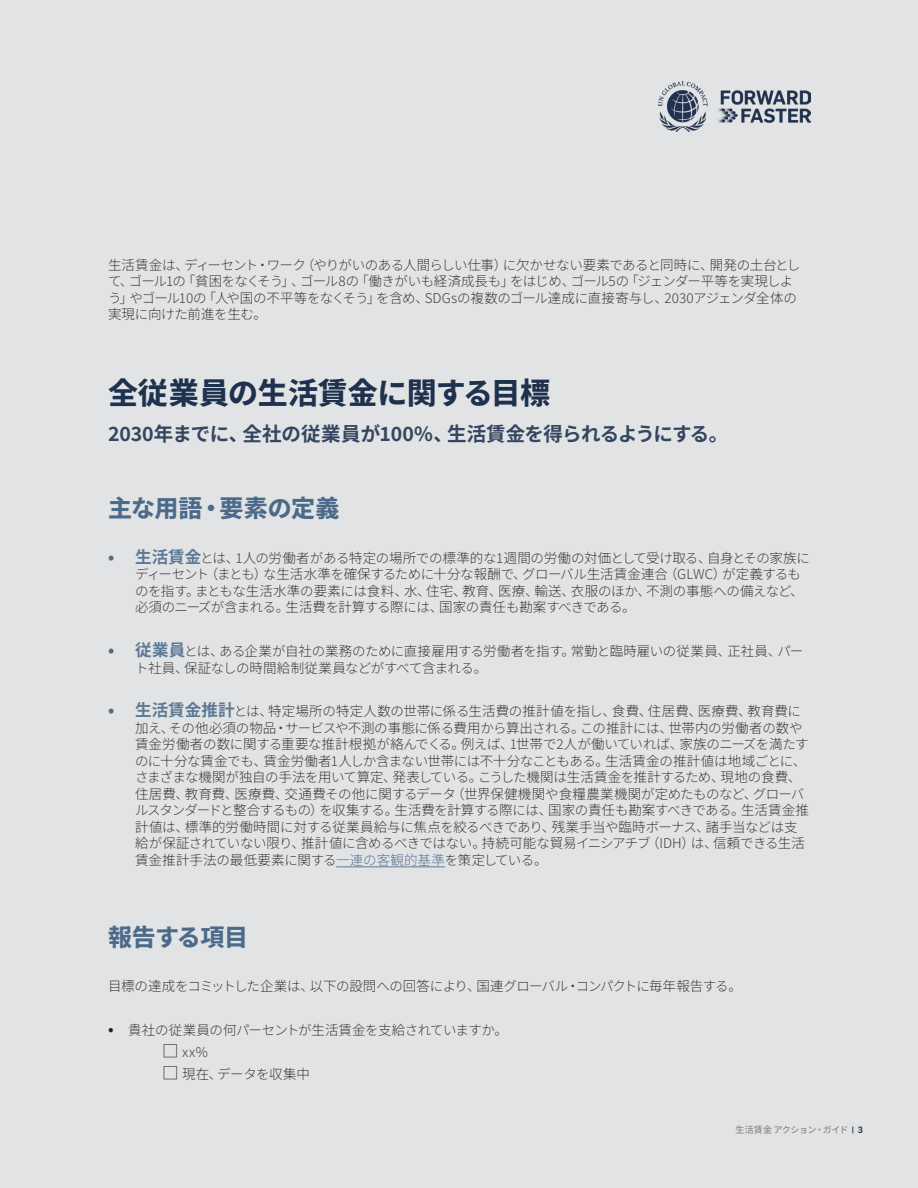
<style>
.page{position:relative;width:918px;height:1188px;background:#fff}
.page>*{position:absolute;margin:0;border:0;box-sizing:border-box;transform-origin:0 0}
.t1{font:800 30px "Noto Sans JP";letter-spacing:-.01em;color:#1e3250}
.Bodytext{font:800 24px "Noto Sans JP";letter-spacing:-.015em;color:#4c6b8b}
.Bodytext-2{font:700 19.5px "Noto Sans JP";letter-spacing:-.02em;color:#354661}
.Bodytext-3{font:300 13.5px/16.5px "Noto Sans JP";letter-spacing:-.02em;color:#3e3e3f}
.t2{font:500 9px "Noto Sans JP";letter-spacing:-.04em;color:#8d8d8e}
.s1{font-weight:700;font-size:16.5px;color:#4c6b8b}
.s2{font-weight:700;font-size:16.5px;color:#5e7a97}
.s3{color:#5e7a97}
.s4{font-weight:400;font-size:16.5px;color:#231f20}
.s5{font-size:16.5px;color:#231f20}
.s6{font-family:"Flama";color:#1e3250}
</style>
<div class="page">
<div style="left:1px;top:0;width:917px;height:1188px;background:#e2e3e4"></div>
<img style="left:659px;top:81px;width:151px;height:50px">
<hr style="left:0;top:0;width:1px;height:1188px;background:#e2e3e4">
<hr style="left:336px;top:867px;width:109px;height:1px;background:#5e7a97">
<p class="Bodytext-3" style="left:108px;top:257px;width:694px">生活賃金は、ディーセント・ワーク（やりがいのある人間らしい仕事）に欠かせない要素であると同時に、開発の土台として、ゴール1の「貧困をなくそう」、ゴール8の「働きがいも経済成長も」をはじめ、ゴール5の「ジェンダー平等を実現しよう」やゴール10の「人や国の不平等をなくそう」を含め、SDGsの複数のゴール達成に直接寄与し、2030アジェンダ全体の実現に向けた前進を生む。</p>
<p class="t1" style="left:108px;top:376px;width:444px">全従業員の生活賃金に関する目標</p>
<p class="Bodytext-2" style="left:108px;top:423px;width:622px">2030年までに、全社の従業員が100%、生活賃金を得られるようにする。</p>
<p class="Bodytext" style="left:108px;top:495px;width:233px">主な用語・要素の定義</p>
<p class="Bodytext-3" style="left:135px;top:550px;width:676px;text-indent:-27px"><span class="s1">•</span> <span class="s2">生活賃金</span>とは、1人の労働者がある特定の場所での標準的な1週間の労働の対価として受け取る、自身とその家族にディーセント（まとも）な生活水準を確保するために十分な報酬で、グローバル生活賃金連合（GLWC）が定義するものを指す。まともな生活水準の要素には食料、水、住宅、教育、医療、輸送、衣服のほか、不測の事態への備えなど、必須のニーズが含まれる。生活費を計算する際には、国家の責任も勘案すべきである。</p>
<p class="Bodytext-3" style="left:135px;top:643px;width:670px;text-indent:-27px"><span class="s1">•</span> <span class="s2">従業員</span>とは、ある企業が自社の業務のために直接雇用する労働者を指す。常勤と臨時雇いの従業員、正社員、パート社員、保証なしの時間給制従業員などがすべて含まれる。</p>
<p class="Bodytext-3" style="left:135px;top:703px;width:675px;text-indent:-27px"><span class="s1">•</span> <span class="s2">生活賃金推計</span>とは、特定場所の特定人数の世帯に係る生活費の推計値を指し、食費、住居費、医療費、教育費に加え、その他必須の物品・サービスや不測の事態に係る費用から算出される。この推計には、世帯内の労働者の数や賃金労働者の数に関する重要な推計根拠が絡んでくる。例えば、1世帯で2人が働いていれば、家族のニーズを満たすのに十分な賃金でも、賃金労働者1人しか含まない世帯には不十分なこともある。生活賃金の推計値は地域ごとに、さまざまな機関が独自の手法を用いて算定、発表している。こうした機関は生活賃金を推計するため、現地の食費、住居費、教育費、医療費、交通費その他に関するデータ（世界保健機関や食糧農業機関が定めたものなど、グローバルスタンダードと整合するもの）を収集する。生活費を計算する際には、国家の責任も勘案すべきである。生活賃金推計値は、標準的労働時間に対する従業員給与に焦点を絞るべきであり、残業手当や臨時ボーナス、諸手当などは支給が保証されていない限り、推計値に含めるべきではない。持続可能な貿易イニシアチブ（IDH）は、信頼できる生活賃金推計手法の最低要素に関する<span class="s3">一連の客観的基準</span>を策定している。</p>
<p class="Bodytext" style="left:108px;top:924px;width:142px">報告する項目</p>
<p class="Bodytext-3" style="left:108px;top:978px;width:635px">目標の達成をコミットした企業は、以下の設問への回答により、国連グローバル・コンパクトに毎年報告する。</p>
<p class="Bodytext-3" style="left:108px;top:1022px;width:402px"><span class="s4">•</span> 貴社の従業員の何パーセントが生活賃金を支給されていますか。</p>
<p class="Bodytext-3" style="left:162px;top:1044px;width:47px"><span class="s5">□</span> xx%</p>
<p class="Bodytext-3" style="left:162px;top:1066px;width:150px"><span class="s5">□</span> 現在、データを収集中</p>
<p class="t2" style="left:736px;top:1125px;width:129px">生活賃金 アクション・ガイド <span class="s6">| 3</span></p>
</div>
